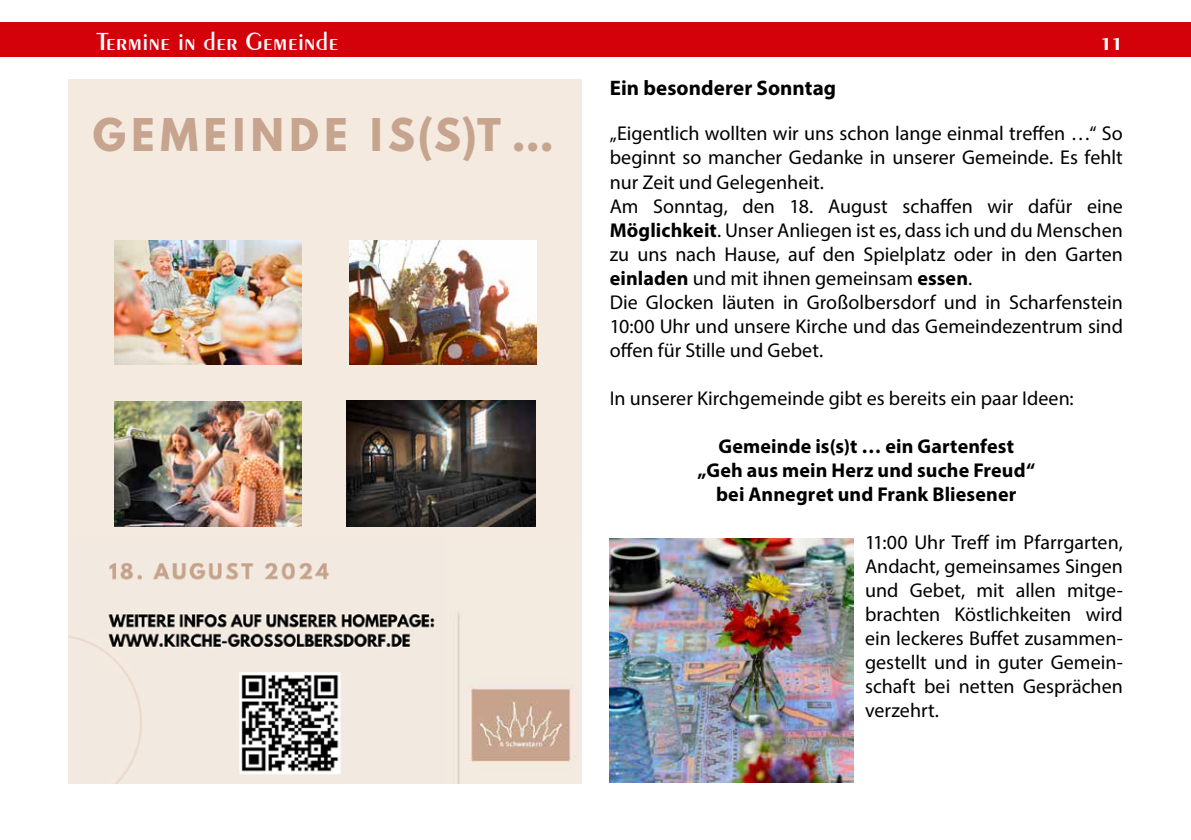
<style>
.page{position:relative;width:1191px;height:840px;background:#fff}
.page>*{position:absolute;margin:0;border:0;box-sizing:border-box;transform-origin:0 0}
.t1{font:700 40px "League Spartan";letter-spacing:.14em;color:#c6a48e}
.t2{font:600 26px "Exotic 350 BT";color:#fff}
.t3{font:700 21px "Myriad Pro";letter-spacing:.005em;color:#000}
.t4{font:20px/24px "Myriad Pro";color:#000}
.t5{font:700 20px/24px "Myriad Pro";letter-spacing:.005em;color:#000;text-align:center}
.t6{font:700 18px "Exotic 350 BT";color:#fff}
.s1{font-weight:700}
</style>
<div class="page">
<div style="left:0;top:23px;width:1191px;height:34px;background:#d4000a"></div>
<div style="left:68px;top:79px;width:513px;height:670px;background:#f4eae0"></div>
<img style="left:115px;top:240px;width:186px;height:124px">
<img style="left:350px;top:240px;width:186px;height:124px">
<img style="left:115px;top:401px;width:186px;height:125px">
<img style="left:347px;top:400px;width:189px;height:125px">
<img style="left:68px;top:562px;width:377px;height:220px">
<img style="left:445px;top:612px;width:18px;height:170px">
<img style="left:463px;top:688px;width:118px;height:94px">
<img style="left:609px;top:538px;width:244px;height:244px">
<h2 class="t2" style="left:96px;top:25px;width:244px">Termine in der Gemeinde</h2>
<h1 class="t1" style="left:93px;top:104px;width:462px">GEMEINDE IS(S)T ...</h1>
<p class="t6" style="left:1100px;top:33px;width:24px">11</p>
<p class="t3" style="left:609px;top:74px;width:228px">Ein besonderer Sonntag</p>
<p class="t4" style="left:609px;top:121px;width:515px">„Eigentlich wollten wir uns schon lange einmal treffen …“ So beginnt so mancher Gedanke in unserer Gemeinde. Es fehlt nur Zeit und Gelegenheit.<br>Am Sonntag, den 18. August schaffen wir dafür eine <span class="s1">Möglichkeit</span>. Unser Anliegen ist es, dass ich und du Menschen zu uns nach Hause, auf den Spielplatz oder in den Garten <span class="s1">einladen</span> und mit ihnen gemeinsam <span class="s1">essen</span>.<br>Die Glocken läuten in Großolbersdorf und in Scharfenstein 10:00 Uhr und unsere Kirche und das Gemeindezentrum sind offen für Stille und Gebet.</p>
<p class="t4" style="left:609px;top:385px;width:465px">In unserer Kirchgemeinde gibt es bereits ein paar Ideen:</p>
<p class="t5" style="left:697px;top:433px;width:339px">Gemeinde is(s)t … ein Gartenfest „Geh aus mein Herz und suche Freud“ bei Annegret und Frank Bliesener</p>
<p class="t4" style="left:865px;top:529px;width:259px;text-align:justify">11:00 Uhr Treff im Pfarrgarten, Andacht, gemeinsames Singen und Gebet, mit allen mitge&shy;brachten Köstlichkeiten wird ein leckeres Buffet zusammen&shy;gestellt und in guter Gemein&shy;schaft bei netten Gesprächen verzehrt.</p>
</div>
